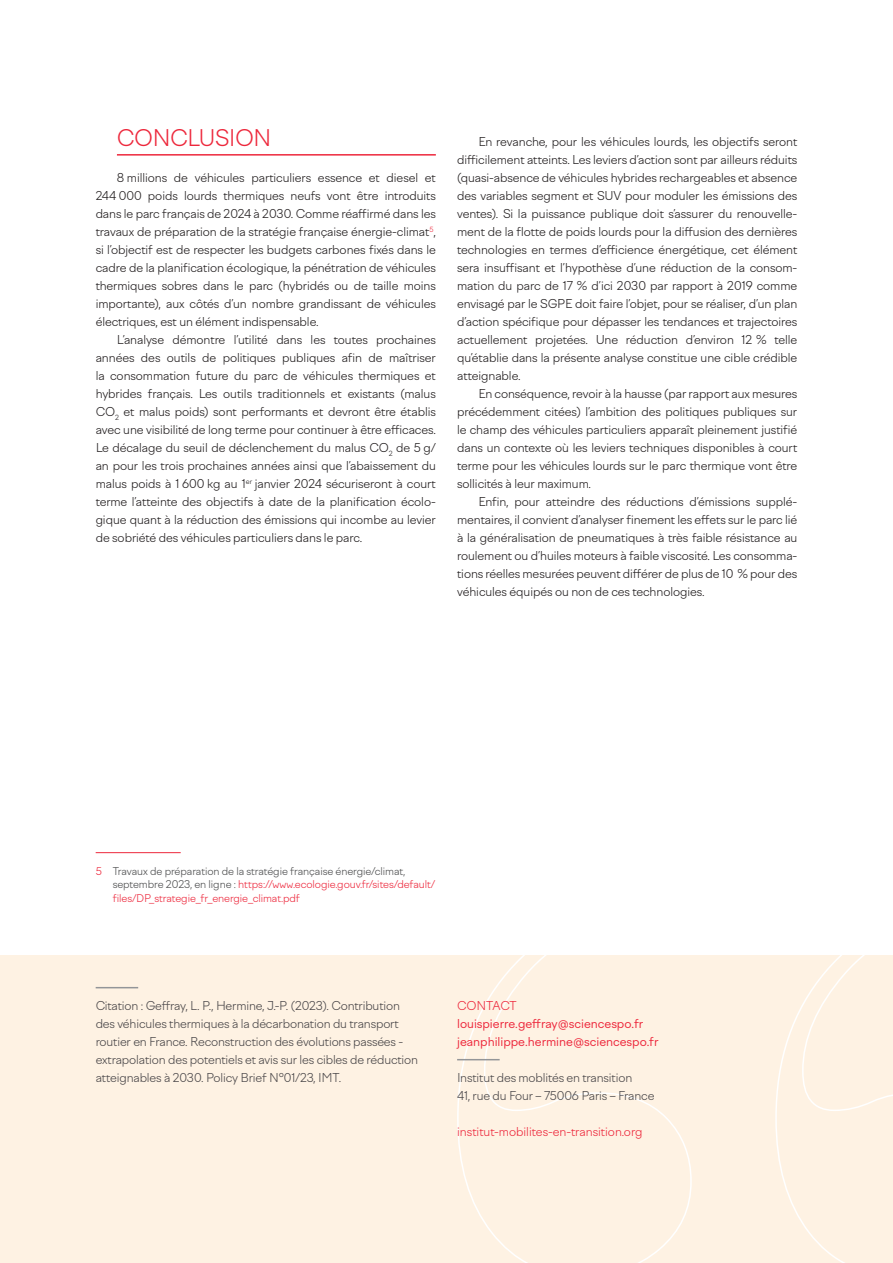
<style>
.page{position:relative;width:893px;height:1263px;background:#fff}
.page>*{position:absolute;margin:0;border:0;box-sizing:border-box;transform-origin:0 0}
.t1{font:300 22.5px "Factor A";letter-spacing:-.035em;color:#ed283c}
.t2{font:300 12px/18px "Factor A";letter-spacing:-.005em;color:#231f20;text-align:justify}
.t3{font:300 12px/18px "Factor A";letter-spacing:-.01em;color:#4a4749}
.t4{font:12px/18px "Factor A";color:#ed283c}
.t5{font:300 12px "Factor A";color:#ed283c}
.t6{font:300 10.5px/13.5px "Factor A";letter-spacing:-.005em;color:#ed283c}
.s1{color:#4b4c4d}
</style>
<div class="page">
<hr style="left:117px;top:154px;width:319px;height:2px;background:#ed283c">
<hr style="left:96px;top:852px;width:85px;height:1px;background:#ed283c">
<div style="left:0;top:956px;width:893px;height:307px;background:#fef2e3"></div>
<svg style="left:456px;top:955px;width:437px;height:308px"></svg>
<hr style="left:96px;top:987px;width:42px;height:1px;background:#939598">
<hr style="left:457px;top:1059px;width:43px;height:1px;background:#939598">
<h1 class="t1" style="left:117px;top:124px;width:156px">CONCLUSION</h1>
<p class="t2" style="left:96px;top:168px;width:342px;text-indent:21px">8 millions de véhicules particuliers essence et diesel et 244 000 poids lourds thermiques neufs vont être introduits dans le parc français de 2024 à 2030. Comme réaffirmé dans les travaux de préparation de la stratégie française énergie-climat<sup>5</sup>, si l’objectif est de respecter les budgets carbones fixés dans le cadre de la planification écologique, la pénétration de véhicules thermiques sobres dans le parc (hybridés ou de taille moins importante), aux côtés d’un nombre grandissant de véhicules électriques, est un élément indispensable.</p>
<p class="t2" style="left:96px;top:330px;width:342px;text-indent:21px">L’analyse démontre l’utilité dans les toutes prochaines années des outils de politiques publiques afin de maîtriser la consommation future du parc de véhicules thermiques et hybrides français. Les outils traditionnels et existants (malus CO<sub>2</sub> et malus poids) sont performants et devront être établis avec une visibilité de long terme pour continuer à être efficaces.<br>Le décalage du seuil de déclenchement du malus CO<sub>2</sub> de 5 g/ an pour les trois prochaines années ainsi que l’abaissement du malus poids à 1 600 kg au 1<sup>er</sup> janvier 2024 sécuriseront à court terme l’atteinte des objectifs à date de la planification écolo&shy;gique quant à la réduction des émissions qui incombe au levier de sobriété des véhicules particuliers dans le parc.</p>
<p class="t2" style="left:457px;top:132px;width:342px;text-indent:21px">En revanche, pour les véhicules lourds, les objectifs seront difficilement atteints. Les leviers d’action sont par ailleurs réduits (quasi-absence de véhicules hybrides rechargeables et absence des variables segment et SUV pour moduler les émissions des ventes). Si la puissance publique doit s’assurer du renouvelle&shy;ment de la flotte de poids lourds pour la diffusion des dernières technologies en termes d’efficience énergétique, cet élément sera insuffisant et l’hypothèse d’une réduction de la consom&shy;mation du parc de 17 % d’ici 2030 par rapport à 2019 comme envisagé par le SGPE doit faire l’objet, pour se réaliser, d’un plan d’action spécifique pour dépasser les tendances et trajectoires actuellement projetées. Une réduction d’environ 12 % telle qu’établie dans la présente analyse constitue une cible crédible atteignable.</p>
<p class="t2" style="left:457px;top:384px;width:342px;text-indent:21px">En conséquence, revoir à la hausse (par rapport aux mesures précédemment citées) l’ambition des politiques publiques sur le champ des véhicules particuliers apparaît pleinement justifié dans un contexte où les leviers techniques disponibles à court terme pour les véhicules lourds sur le parc thermique vont être sollicités à leur maximum.</p>
<p class="t2" style="left:457px;top:492px;width:342px;text-indent:21px">Enfin, pour atteindre des réductions d’émissions supplé&shy;mentaires, il convient d’analyser finement les effets sur le parc lié à la généralisation de pneumatiques à très faible résistance au roulement ou d’huiles moteurs à faible viscosité. Les consomma&shy;tions réelles mesurées peuvent différer de plus de 10 % pour des véhicules équipés ou non de ces technologies.</p>
<p class="t6" style="left:113px;top:864px;width:324px;text-indent:-17px">5 <span class="s1">Travaux de préparation de la stratégie française énergie/climat, septembre 2023, en ligne :</span> https://www.ecologie.gouv.fr/sites/default/ files/DP_strategie_fr_energie_climat.pdf</p>
<p class="t3" style="left:96px;top:996px;width:324px">Citation : Geffray, L. P., Hermine, J.-P. (2023). Contribution des véhicules thermiques à la décarbonation du transport routier en France. Reconstruction des évolutions passées - extrapolation des potentiels et avis sur les cibles de réduction atteignables à 2030. Policy Brief N°01/23, IMT.</p>
<p class="t5" style="left:457px;top:998px;width:61px">CONTACT</p>
<p class="t4" style="left:457px;top:1015px;width:203px">louispierre.geffray@sciencespo.fr jeanphilippe.hermine@sciencespo.fr</p>
<p class="t3" style="left:457px;top:1068px;width:199px">Institut des moblités en transition<br>41, rue du Four – 75006 Paris – France</p>
<p class="t5" style="left:457px;top:1124px;width:187px">institut-mobilites-en-transition.org</p>
</div>
